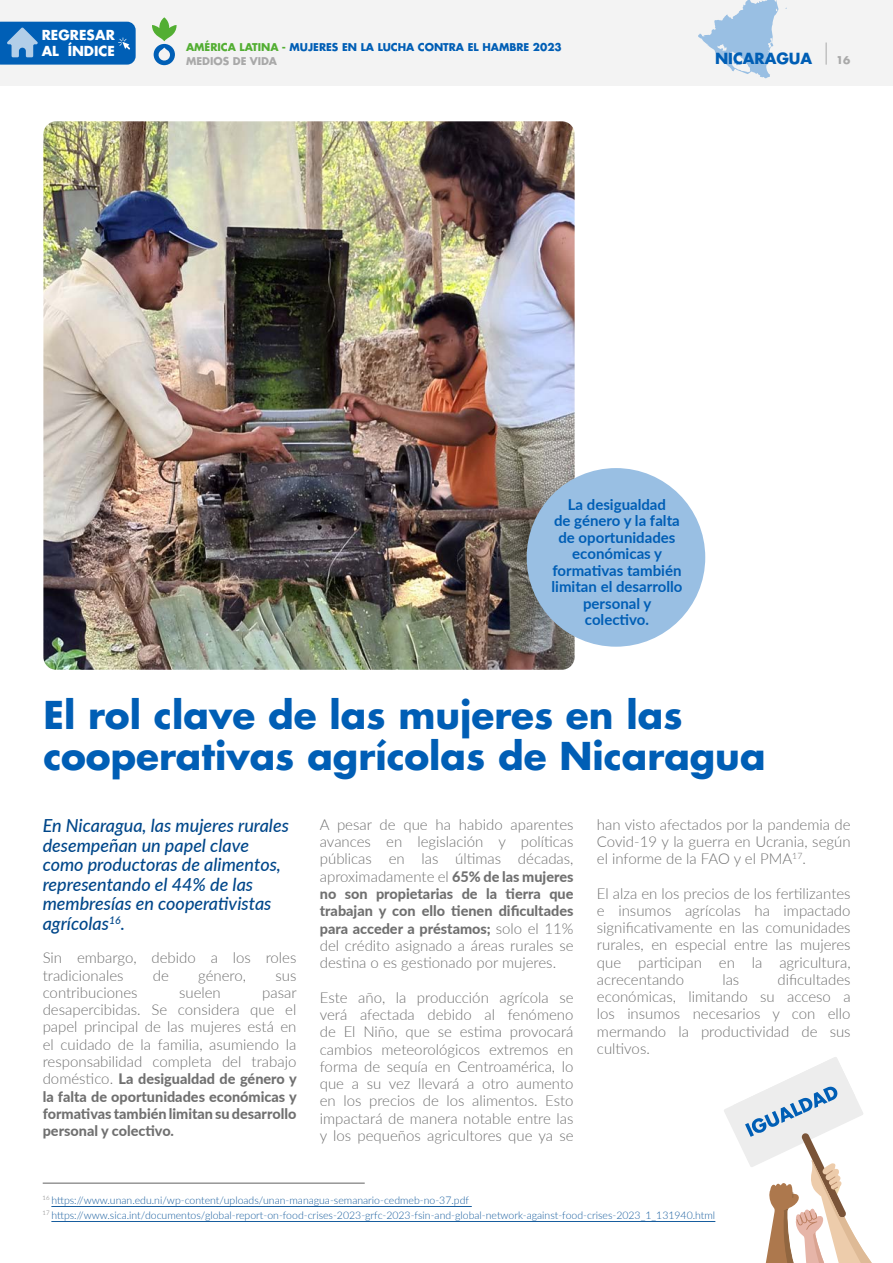
<style>
.page{position:relative;width:893px;height:1263px;background:#fff}
.page>*{position:absolute;margin:0;border:0;box-sizing:border-box;transform-origin:0 0}
.t1{font:700 37.5px "Futura LT Pro";color:#005eb5}
.t2{font:italic 500 18px/19.5px "Lato";color:#00478a}
.t3{font:300 15px/17.2px "Lato";color:#707070;text-align:justify}
.t4{font:700 15px/16.5px "Lato";color:#005eb5;text-align:center}
.t5{font:700 15px "Futura LT Pro";color:#005eb5}
.t6{font:800 14.4px/17.4px "Lato";color:#707070;text-align:justify}
.t7{font:700 13.5px/16.5px "Futura LT Pro";letter-spacing:.005em;color:#fff}
.t8{font:300 10.5px "Lato";color:#175d9e}
.t9{font:700 10.5px/13.4px "Futura LT Pro";color:#005eb5}
.t10{font:700 10.5px "Futura LT Pro";color:#a9a9a9}
.s1{color:#52ae32}
.s2{color:#a9a9a9}
.s3{font-weight:300;font-size:15px}
.s4{font-weight:800;font-size:14.4px}
</style>
<div class="page">
<div style="left:0;top:0;width:893px;height:85px;background:#f3f3f3"></div>
<svg style="left:826px;top:43px;width:1px;height:22px"></svg>
<svg style="left:152px;top:17px;width:25px;height:48px"></svg>
<svg style="left:0;top:22px;width:136px;height:43px;background:#156cbb"></svg>
<svg style="left:698px;top:0;width:89px;height:78px"></svg>
<hr style="left:51px;top:1206px;width:421px;height:1px;background:#175d9e">
<hr style="left:51px;top:1221px;width:664px;height:1px;background:#175d9e">
<hr style="left:43px;top:1183px;width:322px;height:1px;background:#626261">
<svg style="left:724px;top:1057px;width:148px;height:206px"></svg>
<img style="left:43px;top:121px;width:532px;height:549px">
<div style="left:527px;top:468px;width:178px;height:179px;background:#99bfe3;border-radius:50%"></div>
<p class="t7" style="left:42px;top:26px;width:75px">REGRESAR<br>AL ÍNDICE</p>
<p class="t9" style="left:186px;top:40px;width:377px"><span class="s1">AMÉRICA LATINA -</span> MUJERES EN LA LUCHA CONTRA EL HAMBRE 2023<br><span class="s2">MEDIOS DE VIDA</span></p>
<p class="t5" style="left:715px;top:46px;width:99px">NICARAGUA</p>
<p class="t10" style="left:836px;top:52px;width:16px">16</p>
<p class="t4" style="left:568px;top:495px;width:100px">La desigualdad</p>
<p class="t4" style="left:551px;top:512px;width:132px">de género y la falta de oportunidades económicas y formativas también limitan el desarrollo personal y</p>
<p class="t4" style="left:585px;top:611px;width:66px">colectivo.</p>
<p class="t1" style="left:43px;top:686px;width:641px">El rol clave de las mujeres en las</p>
<p class="t1" style="left:43px;top:727px;width:724px">cooperativas agrícolas de Nicaragua</p>
<p class="t2" style="left:43px;top:815px;width:248px">En Nicaragua, las mujeres rurales desempeñan un papel clave como productoras de alimentos, representando el 44% de las membresías en cooperativistas agrícolas<sup>16</sup>.</p>
<p class="t3" style="left:43px;top:949px;width:255px">Sin embargo, debido a los roles tradicionales</p>
<p class="t3" style="left:153px;top:966px;width:18px">de</p>
<p class="t3" style="left:198px;top:966px;width:49px">género,</p>
<p class="t3" style="left:275px;top:966px;width:22px">sus</p>
<p class="t3" style="left:43px;top:983px;width:96px">contribuciones</p>
<p class="t3" style="left:179px;top:983px;width:43px">suelen</p>
<p class="t3" style="left:43px;top:983px;width:256px;text-indent:220px">pasar desapercibidas. Se considera que el papel principal de las mujeres está en el cuidado de la familia, asumiendo la responsabilidad completa del trabajo</p>
<p class="t6" style="left:43px;top:1070px;width:256px"><span class="s3">doméstico.</span> La desigualdad de género y la falta de oportunidades económicas y formativas también limitan su desarrollo personal y colectivo.</p>
<p class="t3" style="left:320px;top:815px;width:255px">A pesar de que ha habido aparentes avances en legislación y políticas públicas en las últimas décadas, aproximadamente el <span class="s4">65% de las mujeres</span></p>
<p class="t6" style="left:320px;top:884px;width:255px">no son propietarias de la tierra que trabajan y con ello tienen dificultades para acceder a préstamos; <span class="s3">solo el 11%</span></p>
<p class="t3" style="left:320px;top:936px;width:255px">del crédito asignado a áreas rurales se destina o es gestionado por mujeres.</p>
<p class="t3" style="left:320px;top:988px;width:255px">Este año, la producción agrícola se verá afectada debido al fenómeno de El Niño, que se estima provocará cambios meteorológicos extremos en forma de sequía en Centroamérica, lo que a su vez llevará a otro aumento en los precios de los alimentos. Esto impactará de manera notable entre las y los pequeños agricultores que ya se</p>
<p class="t3" style="left:597px;top:815px;width:255px">han visto afectados por la pandemia de Covid-19 y la guerra en Ucrania, según el informe de la FAO y el PMA<sup>17</sup>.</p>
<p class="t3" style="left:597px;top:884px;width:255px">El alza en los precios de los fertilizantes e insumos agrícolas ha impactado significativamente en las comunidades rurales, en especial entre las mujeres que participan en la agricultura, acrecentando</p>
<p class="t3" style="left:597px;top:970px;width:255px;text-indent:181px">dificultades económicas, limitando su acceso a los insumos necesarios y con ello mermando la productividad de sus cultivos.</p>
<p class="t3" style="left:722px;top:970px;width:18px">las</p>
<p class="t8" style="left:43px;top:1193px;width:428px"><sup>16</sup> https://www.unan.edu.ni/wp-content/uploads/unan-managua-semanario-cedmeb-no-37.pdf</p>
<p class="t8" style="left:43px;top:1208px;width:674px"><sup>17</sup> https://www.sica.int/documentos/global-report-on-food-crises-2023-grfc-2023-fsin-and-global-network-against-food-crises-2023_1_131940.html</p>
</div>
